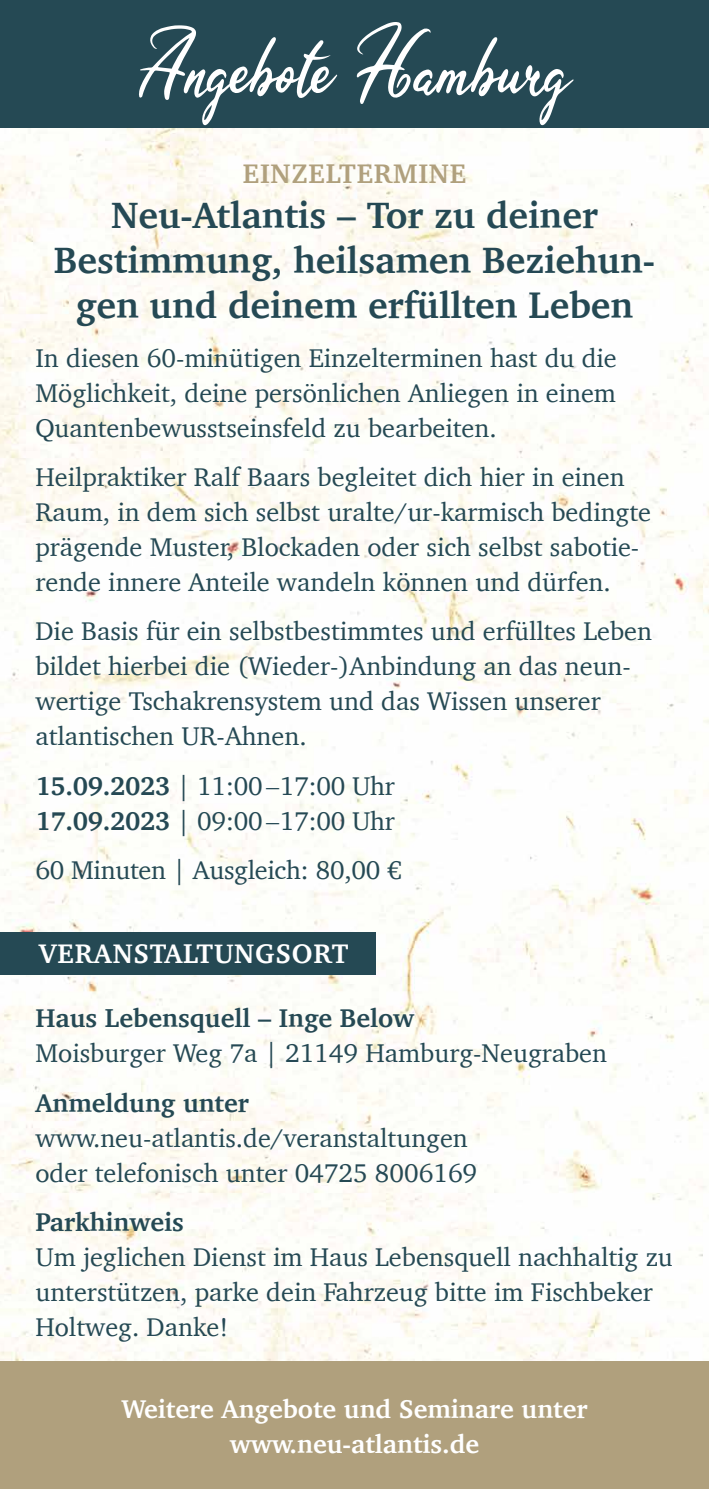
<style>
.page{position:relative;width:709px;height:1489px;background:#fff}
.page>*{position:absolute;margin:0;border:0;box-sizing:border-box;transform-origin:0 0}
.t1{font:92px "Olivia Dhorgent";color:#fff}
.t2{font:700 37.5px/45px "Charter";color:#254954;text-align:center}
.t3{font:700 27.5px "Charter";letter-spacing:.03em;color:#fff}
.t4{font:700 27.5px "Charter";letter-spacing:.03em;color:#b0a07d}
.t5{font:26.25px/35px "Charter";color:#254954}
.t6{font:700 26.25px/35px "Charter";color:#fff;text-align:center}
.t7{font:700 26.25px "Charter";color:#254954}
.s1{font-weight:700}
</style>
<div class="page">
<img style="left:0;top:127px;width:709px;height:1234px">
<div style="left:0;top:932px;width:376px;height:42px;background:#254954"></div>
<div style="left:0;top:0;width:709px;height:127px;background:#254954"></div>
<div style="left:0;top:1361px;width:709px;height:127px;background:#b0a07d"></div>
<h1 class="t1" style="left:139px;top:22px;width:433px">Angebote Hamburg</h1>
<p class="t4" style="left:243px;top:149px;width:225px">EINZELTERMINE</p>
<h2 class="t2" style="left:54px;top:192px;width:602px">Neu-Atlantis – Tor zu deiner<br>Bestimmung, heilsamen Beziehun&shy;gen und deinem erfüllten Leben</h2>
<p class="t5" style="left:35px;top:340px;width:583px;text-align:justify">In diesen 60-minütigen Einzelterminen hast du die Möglichkeit, deine persönlichen Anliegen in einem Quantenbewusstseinsfeld zu bearbeiten.</p>
<p class="t5" style="left:35px;top:459px;width:617px">Heilpraktiker Ralf Baars begleitet dich hier in einen Raum, in dem sich selbst uralte/ur-karmisch bedingte prägende Muster, Blockaden oder sich selbst sabotie&shy;rende innere Anteile wandeln können und dürfen.</p>
<p class="t5" style="left:35px;top:613px;width:618px">Die Basis für ein selbstbestimmtes und erfülltes Leben bildet hierbei die (Wieder-)Anbindung an das neun&shy;wertige Tschakrensystem und das Wissen unserer atlantischen UR-Ahnen.</p>
<p class="t5" style="left:35px;top:767px;width:361px"><span class="s1">15.09.2023</span> | 11:00 – 17:00 Uhr<br><span class="s1">17.09.2023</span> | 09:00 – 17:00 Uhr</p>
<p class="t5" style="left:35px;top:852px;width:368px">60 Minuten | Ausgleich: 80,00 €</p>
<p class="t3" style="left:39px;top:930px;width:311px">VERANSTALTUNGSORT</p>
<p class="t7" style="left:35px;top:995px;width:380px">Haus Lebensquell – Inge Below</p>
<p class="t5" style="left:35px;top:1035px;width:573px">Moisburger Weg 7a | 21149 Hamburg-Neugraben</p>
<p class="t7" style="left:35px;top:1079px;width:215px">Anmeldung unter</p>
<p class="t5" style="left:35px;top:1119px;width:443px">www.neu-atlantis.de/veranstaltungen oder telefonisch unter 04725 8006169</p>
<p class="t7" style="left:35px;top:1199px;width:150px">Parkhinweis</p>
<p class="t5" style="left:35px;top:1238px;width:639px">Um jeglichen Dienst im Haus Lebensquell nachhaltig zu unterstützen, parke dein Fahrzeug bitte im Fischbeker<br>Holtweg. Danke!</p>
<p class="t6" style="left:121px;top:1391px;width:467px">Weitere Angebote und Seminare unter www.neu-atlantis.de</p>
</div>
